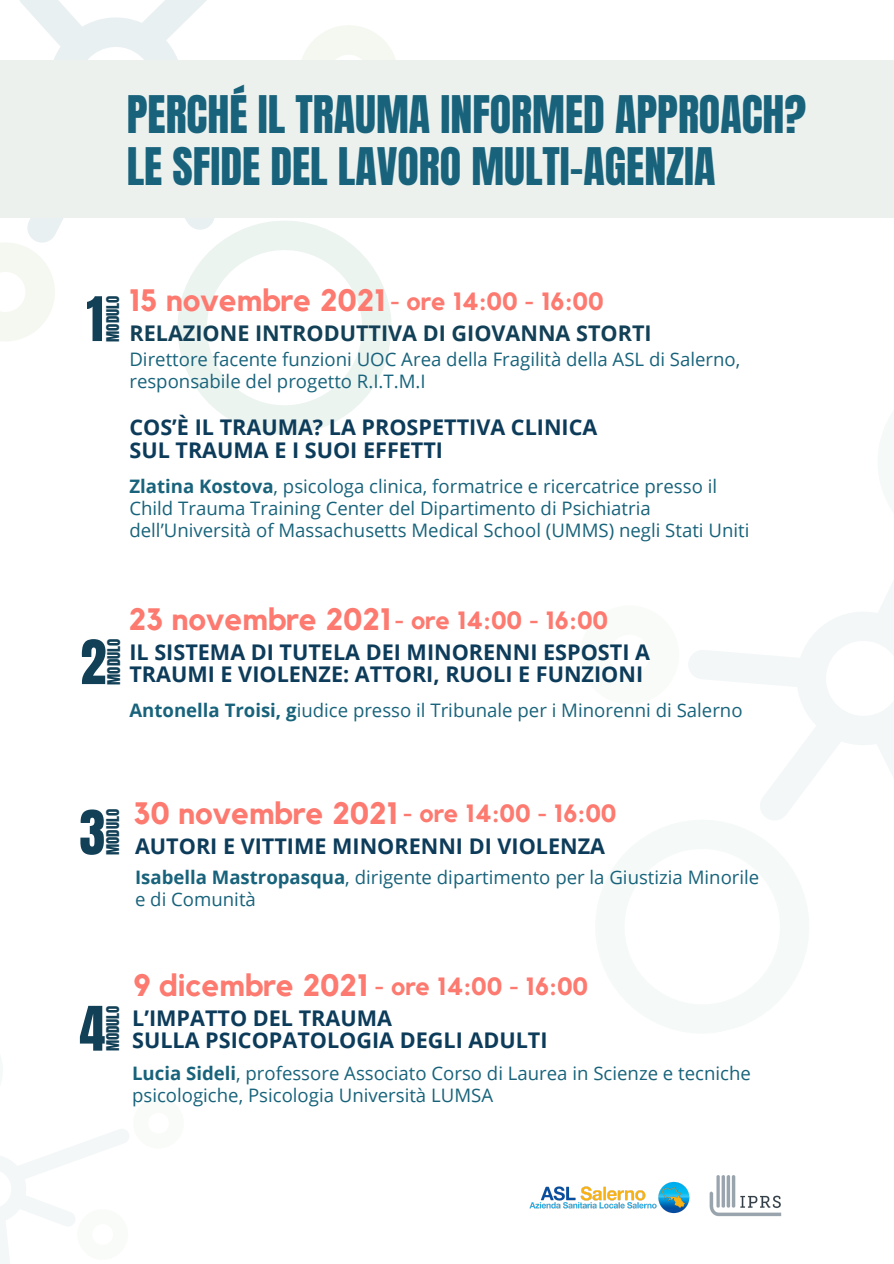
<style>
.page{position:relative;width:894px;height:1264px;background:#fff}
.page>*{position:absolute;margin:0;border:0;box-sizing:border-box;transform-origin:0 0}
.t1{font:52.05px "Anton";color:#124057}
.t2{font:44.1px "Anton";color:#18637b}
.t3{font:700 30.9px "Kollektif";color:#fc7a70}
.t4{font:700 24.9px "Kollektif";color:#fc7a70}
.t5{font:700 21.6px/22.5px "Open Sans";color:#0d3c5b}
.t6{font:700 21.6px "Open Sans";color:#124057}
.t7{font:18.6px/21.9px "Open Sans";color:#18637b}
.t8{font:14.85px "Anton";color:#124057}
.s1{font-weight:700}
</style>
<div class="page">
<svg style="left:689px;top:583px;width:204px;height:237px"></svg>
<svg style="left:0;top:1129px;width:129px;height:134px"></svg>
<svg style="left:177px;top:227px;width:215px;height:208px"></svg>
<svg style="left:0;top:277px;width:55px;height:64px"></svg>
<svg style="left:321px;top:25px;width:75px;height:35px"></svg>
<svg style="left:0;top:0;width:321px;height:277px"></svg>
<div style="left:0;top:60px;width:893px;height:158px;background:#ecf1ee"></div>
<img style="left:529px;top:1181px;width:160px;height:33px">
<img style="left:709px;top:1175px;width:73px;height:42px">
<p class="t2" style="left:127px;top:83px;width:680px">PERCHÉ IL TRAUMA INFORMED APPROACH?</p>
<p class="t2" style="left:127px;top:135px;width:590px">LE SFIDE DEL LAVORO MULTI-AGENZIA</p>
<p class="t1" style="left:86px;top:282px;width:19px">1</p>
<p class="t8" style="left:102px;top:342px;width:47px;rotate:-90deg">MODULO</p>
<p class="t3" style="left:129px;top:286px;width:258px">15 novembre 2021</p>
<p class="t4" style="left:390px;top:290px;width:215px">- ore 14:00 - 16:00</p>
<p class="t6" style="left:129px;top:318px;width:523px">RELAZIONE INTRODUTTIVA DI GIOVANNA STORTI</p>
<p class="t7" style="left:129px;top:348px;width:612px">Direttore facente funzioni UOC Area della Fragilità della ASL di Salerno, responsabile del progetto R.I.T.M.I</p>
<p class="t5" style="left:129px;top:416px;width:469px">COS’È IL TRAUMA? LA PROSPETTIVA CLINICA</p>
<p class="t5" style="left:129px;top:438px;width:315px">SUL TRAUMA E I SUOI EFFETTI</p>
<p class="t7" style="left:129px;top:474px;width:621px"><span class="s1">Zlatina Kostova</span>, psicologa clinica, formatrice e ricercatrice presso il<br>Child Trauma Training Center del Dipartimento di Psichiatria dell’Università of Massachusetts Medical School (UMMS) negli Stati Uniti</p>
<p class="t1" style="left:80px;top:625px;width:27px">2</p>
<p class="t8" style="left:103px;top:684px;width:47px;rotate:-90deg">MODULO</p>
<p class="t3" style="left:129px;top:605px;width:263px">23 novembre 2021</p>
<p class="t4" style="left:394px;top:609px;width:215px">- ore 14:00 - 16:00</p>
<p class="t5" style="left:129px;top:640px;width:522px">IL SISTEMA DI TUTELA DEI MINORENNI ESPOSTI A<br>TRAUMI E VIOLENZE: ATTORI, RUOLI E FUNZIONI</p>
<p class="t7" style="left:129px;top:699px;width:614px"><span class="s1">Antonella Troisi, g</span>iudice presso il Tribunale per i Minorenni di Salerno</p>
<p class="t1" style="left:79px;top:795px;width:27px">3</p>
<p class="t8" style="left:102px;top:855px;width:47px;rotate:-90deg">MODULO</p>
<p class="t3" style="left:133px;top:799px;width:265px">30 novembre 2021</p>
<p class="t4" style="left:403px;top:801px;width:215px">- ore 14:00 - 16:00</p>
<p class="t5" style="left:135px;top:834px;width:471px">AUTORI E VITTIME MINORENNI DI VIOLENZA</p>
<p class="t7" style="left:135px;top:865px;width:625px"><span class="s1">Isabella Mastropasqua</span>, dirigente dipartimento per la Giustizia Minorile e di Comunità</p>
<p class="t1" style="left:79px;top:991px;width:27px">4</p>
<p class="t8" style="left:102px;top:1051px;width:47px;rotate:-90deg">MODULO</p>
<p class="t3" style="left:133px;top:971px;width:236px">9 dicembre 2021</p>
<p class="t4" style="left:374px;top:975px;width:215px">- ore 14:00 - 16:00</p>
<p class="t5" style="left:132px;top:1006px;width:261px">L’IMPATTO DEL TRAUMA</p>
<p class="t5" style="left:132px;top:1028px;width:417px">SULLA PSICOPATOLOGIA DEGLI ADULTI</p>
<p class="t7" style="left:132px;top:1062px;width:620px"><span class="s1">Lucia Sideli</span>, professore Associato Corso di Laurea in Scienze e tecniche psicologiche, Psicologia Università LUMSA</p>
</div>
